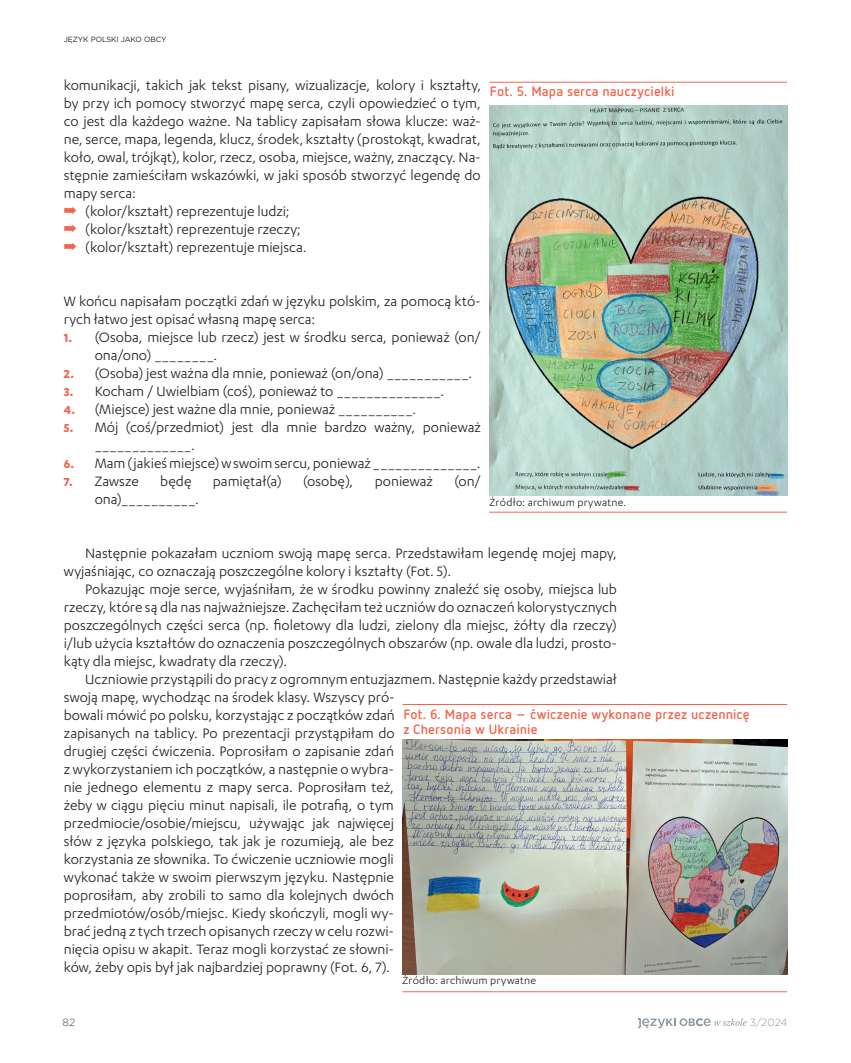
<style>
.page{position:relative;width:851px;height:1063px;background:#fff}
.page>*{position:absolute;margin:0;border:0;box-sizing:border-box;transform-origin:0 0}
.txt_wcięcie{font:15.75px/18px "Karbon";color:#231f20}
.txt_bez_wcięcia{font:15.75px/18px "Karbon";color:#231f20}
.tab_tyt{font:700 13.5px/15px "Netto Pro";letter-spacing:.01em;color:#f2664e}
.zrodlo{font:12px "Karbon";letter-spacing:.02em;color:#231f20}
.t1{font:300 10.5px "Gotham";color:#8b98a0}
.t2{font:300 10.5px "Gotham";color:#38454d}
.t3{font:7.5px "Gotham";letter-spacing:-.01em;color:#231f20}
.s1{color:#f2664e}
.s2{font-weight:700;font-size:13.5px;color:#f2664e}
</style>
<div class="page">
<svg style="left:638px;top:1018px;width:108px;height:10px"></svg>
<img style="left:489px;top:105px;width:298px;height:391px">
<hr style="left:489px;top:512px;width:298px;height:1px;background:#f2664e">
<hr style="left:489px;top:82px;width:298px;height:1px;background:#f2664e">
<img style="left:402px;top:739px;width:385px;height:235px">
<hr style="left:402px;top:991px;width:385px;height:1px;background:#f2664e">
<hr style="left:402px;top:704px;width:385px;height:1px;background:#f2664e">
<p class="t3" style="left:64px;top:35px;width:104px">JĘZYK POLSKI JAKO OBCY</p>
<p class="txt_wcięcie" style="left:64px;top:76px;width:419px;text-align:justify">komunikacji, takich jak tekst pisany, wizualizacje, kolory i kształty, by przy ich pomocy stworzyć mapę serca, czyli opowiedzieć o tym, co jest dla każdego ważne. Na tablicy zapisałam słowa klucze: waż&shy;ne, serce, mapa, legenda, klucz, środek, kształty (prostokąt, kwadrat, koło, owal, trójkąt), kolor, rzecz, osoba, miejsce, ważny, znaczący. Na&shy;stępnie zamieściłam wskazówki, w jaki sposób stworzyć legendę do mapy serca:</p>
<p class="txt_wcięcie" style="left:64px;top:202px;width:227px"><span class="s1">➡</span> (kolor/kształt) reprezentuje ludzi;</p>
<p class="txt_wcięcie" style="left:64px;top:220px;width:239px"><span class="s1">➡</span> (kolor/kształt) reprezentuje rzeczy;</p>
<p class="txt_wcięcie" style="left:64px;top:238px;width:244px"><span class="s1">➡</span> (kolor/kształt) reprezentuje miejsca.</p>
<p class="tab_tyt" style="left:490px;top:83px;width:186px">Fot. 5. Mapa serca nauczycielki</p>
<p class="txt_bez_wcięcia" style="left:64px;top:292px;width:418px">W końcu napisałam początki zdań w języku polskim, za pomocą któ&shy;rych łatwo jest opisać własną mapę serca:</p>
<p class="txt_wcięcie" style="left:95px;top:328px;width:387px;text-indent:-31px"><span class="s2">1.</span> (Osoba, miejsce lub rzecz) jest w środku serca, ponieważ (on/ ona/ono) ________.</p>
<p class="txt_wcięcie" style="left:64px;top:364px;width:410px"><span class="s2">2.</span> (Osoba) jest ważna dla mnie, ponieważ (on/ona) ___________.</p>
<p class="txt_wcięcie" style="left:64px;top:382px;width:382px"><span class="s2">3.</span> Kocham / Uwielbiam (coś), ponieważ to ______________.</p>
<p class="txt_wcięcie" style="left:64px;top:400px;width:354px"><span class="s2">4.</span> (Miejsce) jest ważne dla mnie, ponieważ __________.</p>
<p class="txt_wcięcie" style="left:95px;top:418px;width:387px;text-indent:-31px"><span class="s2">5.</span> Mój (coś/przedmiot) jest dla mnie bardzo ważny, ponieważ _____________.</p>
<p class="txt_wcięcie" style="left:64px;top:454px;width:418px"><span class="s2">6.</span> Mam (jakieś miejsce) w swoim sercu, ponieważ ______________.</p>
<p class="txt_wcięcie" style="left:64px;top:472px;width:76px"><span class="s2">7.</span> Zawsze</p>
<p class="txt_wcięcie" style="left:160px;top:472px;width:33px">będę</p>
<p class="txt_wcięcie" style="left:213px;top:472px;width:70px">pamiętał(a)</p>
<p class="txt_wcięcie" style="left:303px;top:472px;width:52px">(osobę),</p>
<p class="txt_wcięcie" style="left:375px;top:472px;width:60px">ponieważ</p>
<p class="txt_wcięcie" style="left:454px;top:472px;width:28px">(on/</p>
<p class="txt_wcięcie" style="left:95px;top:490px;width:106px">ona)__________.</p>
<p class="zrodlo" style="left:489px;top:496px;width:138px">Źródło: archiwum prywatne.</p>
<p class="txt_wcięcie" style="left:64px;top:544px;width:554px;text-indent:21px">Następnie pokazałam uczniom swoją mapę serca. Przedstawiłam legendę mojej mapy, wyjaśniając, co oznaczają poszczególne kolory i kształty (Fot. 5).</p>
<p class="txt_wcięcie" style="left:64px;top:580px;width:554px;text-align:justify;text-indent:21px">Pokazując moje serce, wyjaśniłam, że w środku powinny znaleźć się osoby, miejsca lub rzeczy, które są dla nas najważniejsze. Zachęciłam też uczniów do oznaczeń kolorystycznych poszczególnych części serca (np. fioletowy dla ludzi, zielony dla miejsc, żółty dla rzeczy) i/lub użycia kształtów do oznaczenia poszczególnych obszarów (np. owale dla ludzi, prosto&shy;kąty dla miejsc, kwadraty dla rzeczy).</p>
<p class="txt_wcięcie" style="left:64px;top:670px;width:554px;text-indent:21px">Uczniowie przystąpili do pracy z ogromnym entuzjazmem. Następnie każdy przedstawiał swoją mapę, wychodząc na środek klasy. Wszyscy pró-<br>bowali mówić po polsku, korzystając z początków zdań<br>zapisanych na tablicy. Po prezentacji przystąpiłam do<br>drugiej części ćwiczenia. Poprosiłam o zapisanie zdań<br>z wykorzystaniem ich początków, a następnie o wybra-<br>nie jednego elementu z mapy serca. Poprosiłam też,<br>żeby w ciągu pięciu minut napisali, ile potrafią, o tym<br>przedmiocie/osobie/miejscu, używając jak najwięcej<br>słów z języka polskiego, tak jak je rozumieją, ale bez<br>korzystania ze słownika. To ćwiczenie uczniowie mogli<br>wykonać także w swoim pierwszym języku. Następnie<br>poprosiłam, aby zrobili to samo dla kolejnych dwóch<br>przedmiotów/osób/miejsc. Kiedy skończyli, mogli wy-<br>brać jedną z tych trzech opisanych rzeczy w celu rozwi-<br>nięcia opisu w akapit. Teraz mogli korzystać ze słowni-<br>ków, żeby opis był jak najbardziej poprawny (Fot. 6, 7).</p>
<p class="tab_tyt" style="left:403px;top:706px;width:348px">Fot. 6. Mapa serca – ćwiczenie wykonane przez uczennicę z Chersonia w Ukrainie</p>
<p class="zrodlo" style="left:402px;top:974px;width:135px">Żródło: archiwum prywatne</p>
<p class="t2" style="left:63px;top:1016px;width:14px">82</p>
<p class="t1" style="left:749px;top:1016px;width:39px">3/2024</p>
</div>
